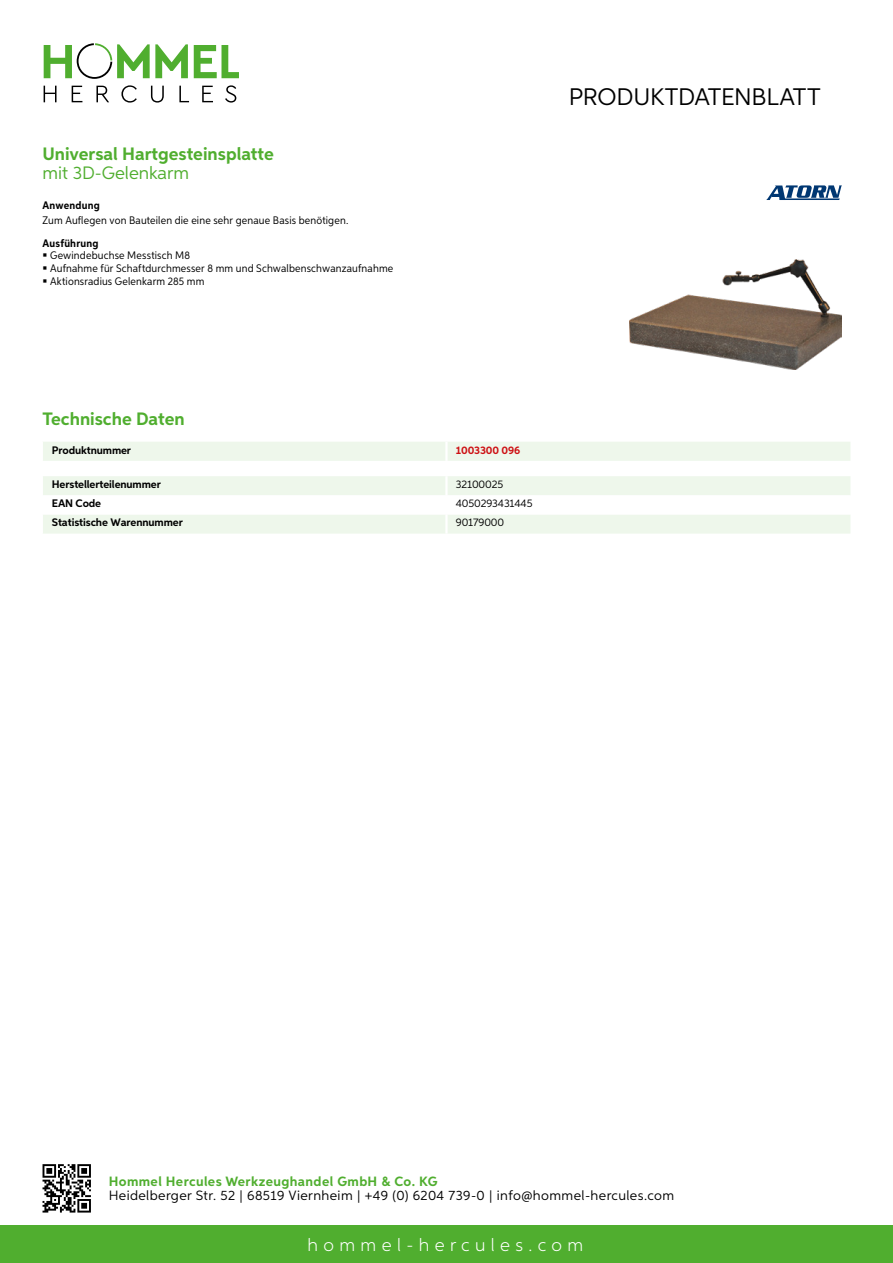
<style>
.page{position:relative;width:893px;height:1263px;background:#fff}
.page>*{position:absolute;margin:0;border:0;box-sizing:border-box;transform-origin:0 0}
.t1{font:24px "Aspira";letter-spacing:-.01em;color:#000}
.t2{font:700 18px "Aspira";color:#50ae2f}
.t3{font:300 18px "Aspira";letter-spacing:.3em;color:#fff}
.t4{font:18px "Aspira";color:#50ae2f}
.t5{font:13.5px "Aspira";letter-spacing:.03em;color:#000}
.t6{font:700 13.5px "Aspira";letter-spacing:.03em;color:#50ae2f}
.t7{font:10.95px/12.8px "Aspira Nar";letter-spacing:.015em;color:#000}
.t8{font:700 10.95px "Aspira";letter-spacing:-.01em;color:#000}
.t9{font:10.95px "Aspira";letter-spacing:-.01em;color:#000}
.t10{font:700 10.95px "Aspira Nar";letter-spacing:.02em;color:#000}
.t11{font:700 10.95px "Aspira";letter-spacing:-.01em;color:#cd1013}
</style>
<div class="page">
<div style="left:0;top:1226px;width:893px;height:37px;background:#50ae2f"></div>
<svg style="left:43px;top:1164px;width:48px;height:48px"></svg>
<svg style="left:194px;top:45px;width:45px;height:33px"></svg>
<svg style="left:44px;top:43px;width:144px;height:36px"></svg>
<svg style="left:44px;top:86px;width:13px;height:16px"></svg>
<svg style="left:72px;top:86px;width:10px;height:16px"></svg>
<svg style="left:96px;top:86px;width:13px;height:16px"></svg>
<svg style="left:121px;top:85px;width:16px;height:18px"></svg>
<svg style="left:151px;top:86px;width:13px;height:17px"></svg>
<svg style="left:179px;top:86px;width:10px;height:16px"></svg>
<svg style="left:202px;top:86px;width:11px;height:16px"></svg>
<svg style="left:225px;top:85px;width:11px;height:18px"></svg>
<div style="left:43px;top:442px;width:807px;height:19px;background:#eef7eb"></div>
<hr style="left:445px;top:442px;width:3px;height:19px;background:#fff">
<svg style="left:43px;top:476px;width:807px;height:58px"></svg>
<hr style="left:445px;top:514px;width:3px;height:20px;background:#fff">
<img style="left:629px;top:259px;width:213px;height:110px">
<svg style="left:766px;top:185px;width:76px;height:15px"></svg>
<h2 class="t2" style="left:43px;top:142px;width:233px">Universal Hartgesteinsplatte</h2>
<h2 class="t4" style="left:43px;top:162px;width:148px">mit 3D-Gelenkarm</h2>
<p class="t10" style="left:43px;top:199px;width:59px">Anwendung</p>
<p class="t7" style="left:43px;top:214px;width:307px">Zum Auflegen von Bauteilen die eine sehr genaue Basis benötigen.</p>
<p class="t10" style="left:43px;top:236px;width:58px">Ausführung</p>
<p class="t7" style="left:50px;top:249px;width:345px">Gewindebuchse Messtisch M8<br>Aufnahme für Schaftdurchmesser 8 mm und Schwalbenschwanzaufnahme<br>Aktionsradius Gelenkarm 285 mm</p>
<h1 class="t1" style="left:569px;top:82px;width:253px">Produktdatenblatt</h1>
<h2 class="t2" style="left:43px;top:407px;width:144px">Technische Daten</h2>
<p class="t8" style="left:52px;top:443px;width:81px">Produktnummer</p>
<p class="t11" style="left:456px;top:443px;width:66px">1003300 096</p>
<p class="t8" style="left:52px;top:478px;width:111px">Herstellerteilenummer</p>
<p class="t9" style="left:456px;top:478px;width:49px">32100025</p>
<p class="t8" style="left:52px;top:497px;width:51px">EAN Code</p>
<p class="t9" style="left:456px;top:497px;width:78px">4050293431445</p>
<p class="t8" style="left:52px;top:516px;width:132px">Statistische Warennummer</p>
<p class="t9" style="left:456px;top:516px;width:50px">90179000</p>
<p class="t6" style="left:109px;top:1172px;width:330px">Hommel Hercules Werkzeughandel GmbH &amp; Co. KG</p>
<p class="t5" style="left:109px;top:1187px;width:567px">Heidelberger Str. 52 | 68519 Viernheim | +49 (0) 6204 739-0 | info@hommel-hercules.com</p>
<h2 class="t3" style="left:307px;top:1234px;width:277px">hommel-hercules.com</h2>
</div>
